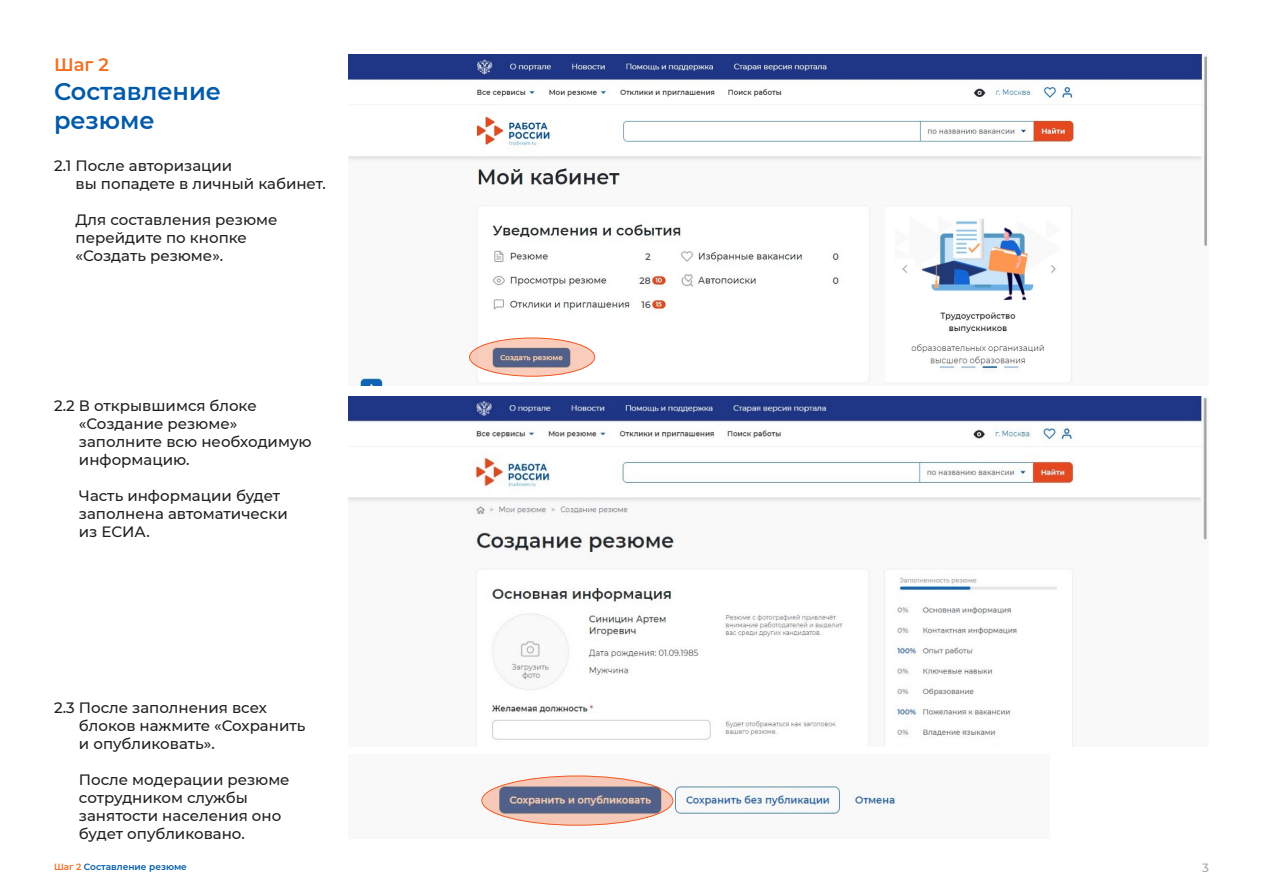
<style>
.page{position:relative;width:1263px;height:893px;background:#fff}
.page>*{position:absolute;margin:0;border:0;box-sizing:border-box;transform-origin:0 0}
.t1{font:600 24px/28.8px "Montserrat";color:#015aaa}
.t2{font:600 18px "Montserrat";color:#f36e21}
.t3{font:500 15px/18px "Montserrat";color:#231f20}
.t4{font:500 12px "Montserrat";color:#a8a9ad}
.t5{font:600 9px "Montserrat";color:#015aaa}
.s1{color:#f36e21}
</style>
<div class="page">
<img style="left:348px;top:54px;width:859px;height:332px">
<svg style="left:470px;top:338px;width:124px;height:38px;background:#baa1a3"></svg>
<div style="left:469px;top:338px;width:126px;height:39px;border:1px solid #f15921;border-radius:50%"></div>
<img style="left:348px;top:397px;width:859px;height:349px">
<img style="left:482px;top:775px;width:415px;height:51px">
<svg style="left:482px;top:776px;width:190px;height:49px;background:#9c8e9a"></svg>
<div style="left:481px;top:776px;width:192px;height:50px;border:1px solid #f15921;border-radius:50%"></div>
<p class="t2" style="left:54px;top:52px;width:56px">Шаг 2</p>
<p class="t1" style="left:54px;top:76px;width:169px">Составление резюме</p>
<p class="t3" style="left:76px;top:156px;width:252px;text-indent:-22px">2.1 После авторизации<br>вы попадете в личный кабинет.</p>
<p class="t3" style="left:76px;top:210px;width:203px">Для составления резюме перейдите по кнопке «Создать резюме».</p>
<p class="t3" style="left:79px;top:396px;width:234px;text-indent:-25px">2.2 В открывшимся блоке «Создание резюме» заполните всю необходимую информацию.</p>
<p class="t3" style="left:79px;top:486px;width:210px">Часть информации будет заполнена автоматически из ЕСИА.</p>
<p class="t3" style="left:79px;top:698px;width:228px;text-indent:-25px">2.3 После заполнения всех блоков нажмите «Сохранить и опубликовать».</p>
<p class="t3" style="left:79px;top:770px;width:212px">После модерации резюме сотрудником службы занятости населения оно будет опубликовано.</p>
<p class="t5" style="left:54px;top:861px;width:134px"><span class="s1">Шаг 2</span> Составление резюме</p>
<p class="t4" style="left:1202px;top:859px;width:8px">3</p>
</div>
